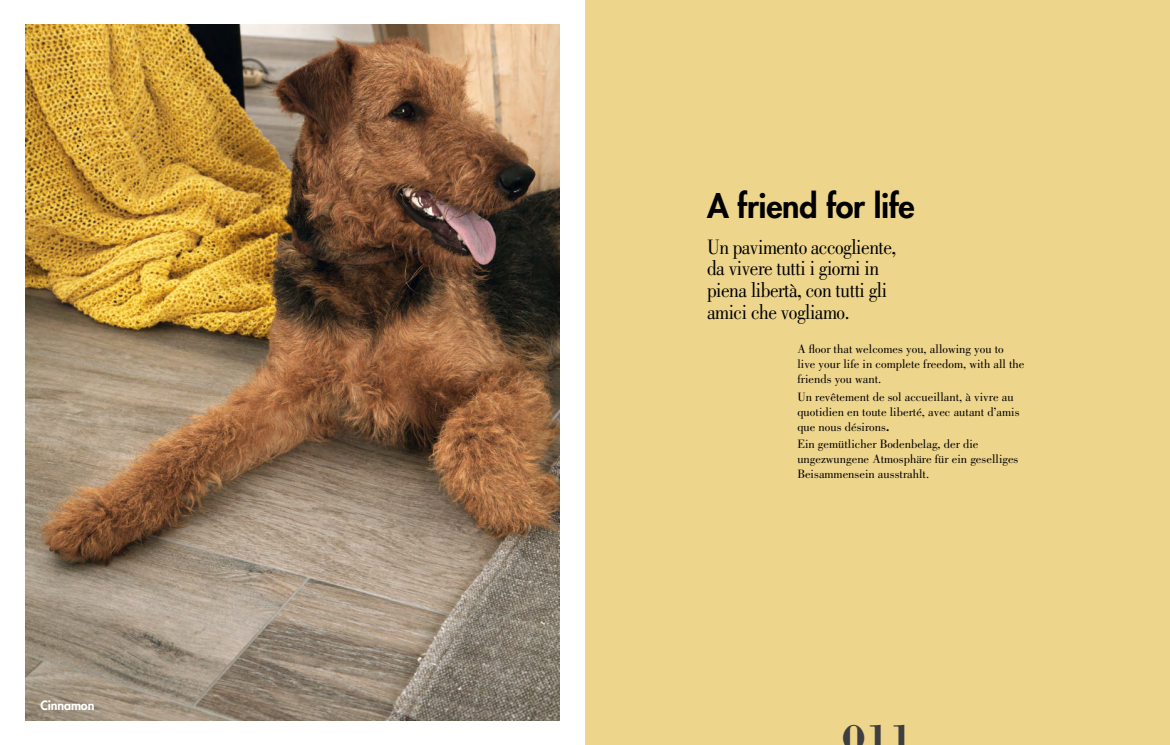
<style>
.page{position:relative;width:1170px;height:745px;background:#fff}
.page>*{position:absolute;margin:0;border:0;box-sizing:border-box;transform-origin:0 0}
.t1{font:700 39.38px "Bodoni Std";color:#3e3d40}
.t2{font:800 32.25px "Futura Std";letter-spacing:-.01em;color:#000}
.t3{font:800 32.25px "Futura Std";color:#3e3d40}
.t4{font:21.5px/21.5px "Bodoni Std";letter-spacing:-.025em;color:#000;scale:.9 1}
.t5{font:12.5px/15.1px "Bodoni Std";color:#000}
.t6{font:800 12.5px "Futura Std";letter-spacing:-.01em;color:#fff}
.s1{font-weight:700}
</style>
<div class="page">
<div style="left:585px;top:0;width:584px;height:744px;background:#eed58c"></div>
<img style="left:25px;top:25px;width:534px;height:694px">
<p class="t6" style="left:40px;top:698px;width:55px">Cinnamon</p>
<h2 class="t2" style="left:707px;top:190px;width:209px">A friend for life</h2>
<h3 class="t4" style="left:707px;top:237px;width:212px">Un pavimento accogliente, da vivere tutti i giorni in piena libertà, con tutti gli amici che vogliamo.</h3>
<p class="t5" style="left:797px;top:341px;width:228px">A floor that welcomes you, allowing you to live your life in complete freedom, with all the friends you want.</p>
<p class="t5" style="left:797px;top:389px;width:224px">Un revêtement de sol accueillant, à vivre au quotidien en toute liberté, avec autant d’amis que nous désirons<span class="s1">.</span></p>
<p class="t5" style="left:797px;top:437px;width:223px">Ein gemütlicher Bodenbelag, der die ungezwungene Atmosphäre für ein geselliges<br>Beisammensein ausstrahlt.</p>
<h2 class="t3" style="left:858px;top:706px;width:38px">05</h2>
<h1 class="t1" style="left:841px;top:714px;width:73px">011</h1>
</div>
